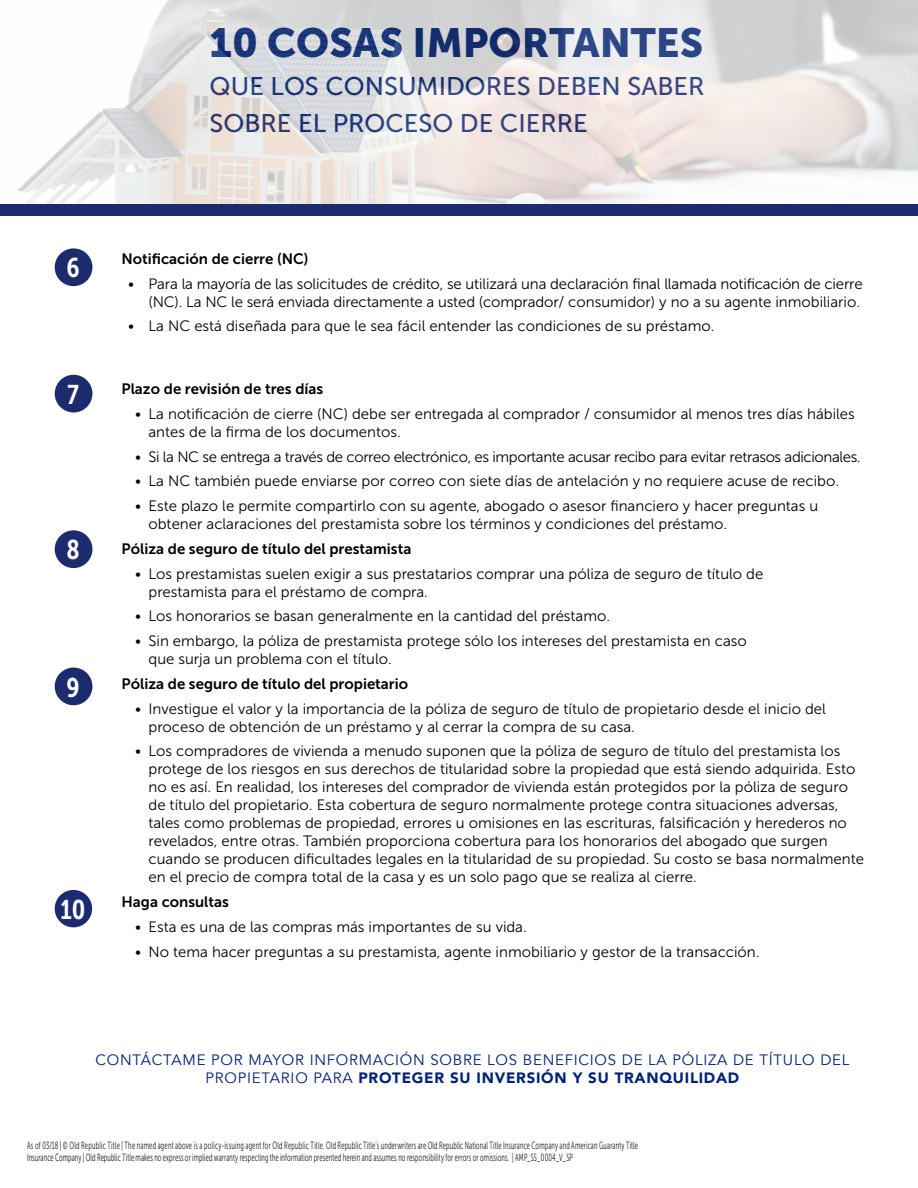
<style>
.page{position:relative;width:918px;height:1188px;background:#fff}
.page>*{position:absolute;margin:0;border:0;box-sizing:border-box;transform-origin:0 0}
.t1{font:40.5px "Museo Sans 900";color:#002276}
.t2{font:27px "Museo Sans Cond 700";color:#fff}
.t3{font:25.5px/37.5px "Museo Sans 500";color:#002276}
.t4{font:15px/18px "Museo Sans 300";color:#000}
.t5{font:15px "Museo Sans 700";color:#000}
.t6{font:15px/18px "Avenir";letter-spacing:.05em;color:#002276;text-align:center}
.t7{font:15px "Museo Sans 300";letter-spacing:-.025em;color:#000}
.t8{font:10.5px/12px "Museo Sans Cond 300";letter-spacing:.02em;color:#1a2331;scale:.7 1}
.s1{font-weight:900}
</style>
<div class="page">
<img style="left:17px;top:0;width:901px;height:204px">
<div style="left:55px;top:248px;width:37px;height:38px;background:#1c2b6e;border-radius:50%"></div>
<div style="left:55px;top:375px;width:37px;height:38px;background:#1c2b6e;border-radius:50%"></div>
<div style="left:55px;top:530px;width:37px;height:38px;background:#1c2b6e;border-radius:50%"></div>
<div style="left:55px;top:668px;width:37px;height:37px;background:#1c2b6e;border-radius:50%"></div>
<div style="left:55px;top:890px;width:37px;height:37px;background:#1c2b6e;border-radius:50%"></div>
<div style="left:0;top:204px;width:918px;height:12px;background:#1c2b6e"></div>
<h1 class="t1" style="left:210px;top:20px;width:495px">10 COSAS IMPORTANTES</h1>
<h3 class="t3" style="left:210px;top:67px;width:496px">QUE LOS CONSUMIDORES DEBEN SABER<br>SOBRE EL PROCESO DE CIERRE</h3>
<h2 class="t2" style="left:67px;top:253px;width:15px">6</h2>
<h2 class="t2" style="left:67px;top:379px;width:13px">7</h2>
<h2 class="t2" style="left:67px;top:535px;width:15px">8</h2>
<h2 class="t2" style="left:67px;top:672px;width:15px">9</h2>
<h2 class="t2" style="left:61px;top:894px;width:27px">10</h2>
<p class="t5" style="left:122px;top:250px;width:189px">Notificación de cierre (NC)</p>
<p class="t4" style="left:128px;top:275px;width:736px;text-align:right">• Para la mayoría de las solicitudes de crédito, se utilizará una declaración final llamada notificación de cierre (NC). La NC le será enviada directamente a usted (comprador/ consumidor) y no a su agente inmobiliario.</p>
<p class="t4" style="left:128px;top:317px;width:588px">• La NC está diseñada para que le sea fácil entender las condiciones de su préstamo.</p>
<p class="t5" style="left:122px;top:381px;width:203px">Plazo de revisión de tres días</p>
<p class="t4" style="left:148px;top:405px;width:708px;text-indent:-14px">• La notificación de cierre (NC) debe ser entregada al comprador / consumidor al menos tres días hábiles antes de la firma de los documentos.</p>
<p class="t7" style="left:135px;top:448px;width:727px">• Si la NC se entrega a través de correo electrónico, es importante acusar recibo para evitar retrasos adicionales.</p>
<p class="t4" style="left:135px;top:472px;width:706px">• La NC también puede enviarse por correo con siete días de antelación y no requiere acuse de recibo.</p>
<p class="t4" style="left:148px;top:497px;width:671px;text-indent:-14px">• Este plazo le permite compartirlo con su agente, abogado o asesor financiero y hacer preguntas u obtener aclaraciones del prestamista sobre los términos y condiciones del préstamo.</p>
<p class="t5" style="left:122px;top:540px;width:291px">Póliza de seguro de título del prestamista</p>
<p class="t4" style="left:148px;top:565px;width:616px;text-indent:-14px">• Los prestamistas suelen exigir a sus prestatarios comprar una póliza de seguro de título de prestamista para el préstamo de compra.</p>
<p class="t4" style="left:135px;top:607px;width:477px">• Los honorarios se basan generalmente en la cantidad del préstamo.</p>
<p class="t4" style="left:148px;top:632px;width:600px;text-indent:-14px">• Sin embargo, la póliza de prestamista protege sólo los intereses del prestamista en caso que surja un problema con el título.</p>
<p class="t5" style="left:122px;top:675px;width:288px">Póliza de seguro de título del propietario</p>
<p class="t4" style="left:148px;top:700px;width:679px;text-indent:-14px">• Investigue el valor y la importancia de la póliza de seguro de título de propietario desde el inicio del proceso de obtención de un préstamo y al cerrar la compra de su casa.</p>
<p class="t4" style="left:148px;top:742px;width:717px;text-indent:-14px">• Los compradores de vivienda a menudo suponen que la póliza de seguro de título del prestamista los protege de los riesgos en sus derechos de titularidad sobre la propiedad que está siendo adquirida. Esto no es así. En realidad, los intereses del comprador de vivienda están protegidos por la póliza de seguro de título del propietario. Esta cobertura de seguro normalmente protege contra situaciones adversas, tales como problemas de propiedad, errores u omisiones en las escrituras, falsificación y herederos no revelados, entre otras. También proporciona cobertura para los honorarios del abogado que surgen cuando se producen dificultades legales en la titularidad de su propiedad. Su costo se basa normalmente en el precio de compra total de la casa y es un solo pago que se realiza al cierre.</p>
<p class="t5" style="left:122px;top:894px;width:109px">Haga consultas</p>
<p class="t4" style="left:135px;top:918px;width:393px">• Esta es una de las compras más importantes de su vida.</p>
<p class="t4" style="left:135px;top:943px;width:626px">• No tema hacer preguntas a su prestamista, agente inmobiliario y gestor de la transacción.</p>
<p class="t6" style="left:96px;top:1052px;width:755px">CONTÁCTAME POR MAYOR INFORMACIÓN SOBRE LOS BENEFICIOS DE LA PÓLIZA DE TÍTULO DEL<br>PROPIETARIO PARA <span class="s1">PROTEGER SU INVERSIÓN Y SU TRANQUILIDAD</span></p>
<p class="t8" style="left:27px;top:1139px;width:874px">As of 03/18 | © Old Republic Title | The named agent above is a policy-issuing agent for Old Republic Title. Old Republic Title’s underwriters are Old Republic National Title Insurance Company and American Guaranty Title<br>Insurance Company | Old Republic Title makes no express or implied warranty respecting the information presented herein and assumes no responsibility for errors or omissions. | AMP_SS_0004_V_SP</p>
</div>
